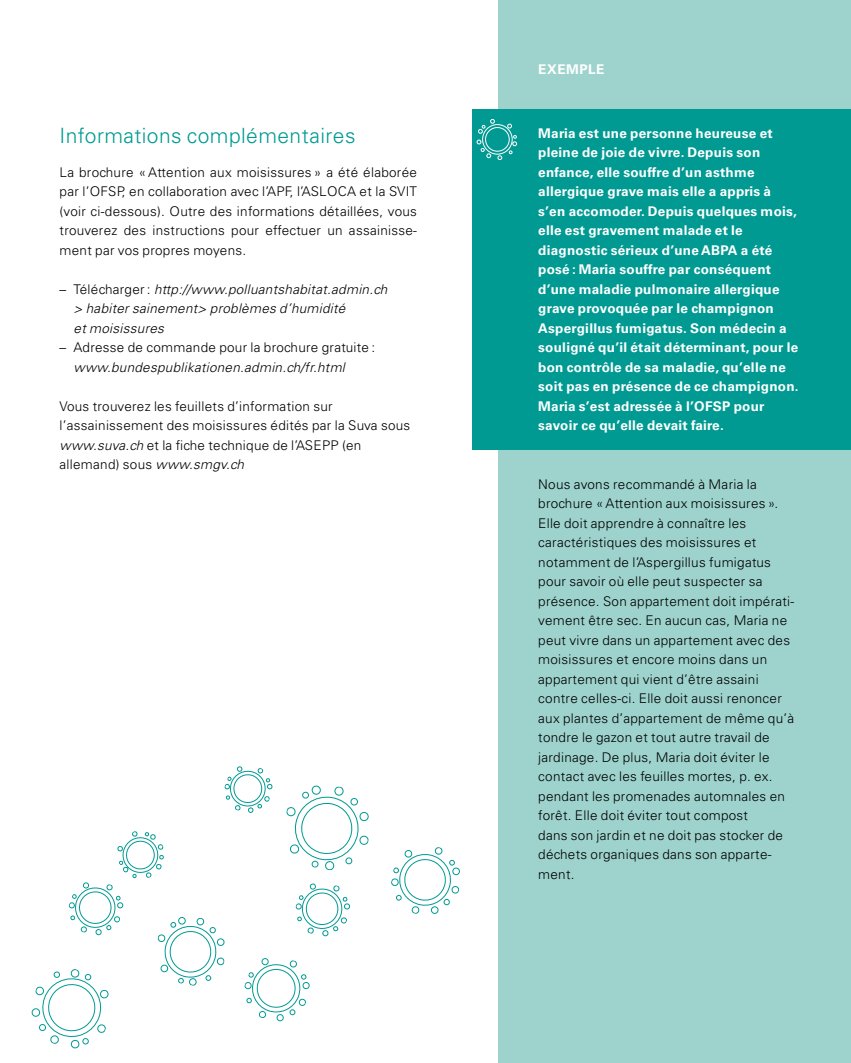
<style>
.page{position:relative;width:851px;height:1063px;background:#fff}
.page>*{position:absolute;margin:0;border:0;box-sizing:border-box;transform-origin:0 0}
._01_Kapiteltitel{font:300 21px "Univers LT Std";letter-spacing:.02em;color:#009a93}
._17_Beispiel_Antwort{font:300 13.35px/19.5px "Univers LT Std";letter-spacing:.02em;color:#000}
._16_Beispiele_Frage{font:700 13.35px/19.5px "Univers LT Std";letter-spacing:.02em;color:#fff}
._04_Text{font:300 13.35px/19.5px "Univers LT Std";letter-spacing:.02em;color:#000;text-align:justify}
._04a_Aufzaehlung{font:italic 300 13.35px/19.5px "Univers LT Std";letter-spacing:.02em;color:#000}
._04a_Aufzaehlung-2{font:300 13.35px/19.5px "Univers LT Std";letter-spacing:.02em;color:#000}
._15_Beispiele{font:700 13.35px "Univers LT Std";letter-spacing:.04em;color:#fff}
.s1{font-style:normal}
.s2{font-style:italic}
</style>
<div class="page">
<svg style="left:286px;top:785px;width:83px;height:86px"></svg>
<svg style="left:295px;top:883px;width:56px;height:54px"></svg>
<svg style="left:391px;top:847px;width:69px;height:67px"></svg>
<svg style="left:224px;top:766px;width:49px;height:47px"></svg>
<svg style="left:31px;top:831px;width:194px;height:218px"></svg>
<svg style="left:244px;top:958px;width:66px;height:64px"></svg>
<div style="left:498px;top:0;width:352px;height:1063px;background:#9ed3cd"></div>
<div style="left:472px;top:110px;width:378px;height:340px;background:#009a93"></div>
<svg style="left:476px;top:119px;width:41px;height:41px"></svg>
<p class="_01_Kapiteltitel" style="left:60px;top:123px;width:297px">Informations complémentaires</p>
<p class="_04_Text" style="left:60px;top:162px;width:359px">La brochure «Attention aux moisissures » a été élaborée par l’OFSP, en collaboration avec l’APF, l’ASLOCA et la SVIT (voir ci-dessous). Outre des informations détaillées, vous trouverez des instructions pour effectuer un assainisse&shy;ment par vos propres moyens.</p>
<p class="_04a_Aufzaehlung" style="left:74px;top:279px;width:315px;text-indent:-14px"><span class="s1">– Télécharger:</span> http://www.polluantshabitat.admin.ch &gt; habiter sainement&gt; problèmes d’humidité<br>et moisissures</p>
<p class="_04a_Aufzaehlung-2" style="left:74px;top:338px;width:303px;text-indent:-14px">– Adresse de commande pour la brochure gratuite : <span class="s2">www.bundespublikationen.admin.ch/fr.html</span></p>
<p class="_04_Text" style="left:60px;top:396px;width:352px;text-align:left">Vous trouverez les feuillets d’information sur l’assainissement des moisissures édités par la Suva sous <span class="s2">www.suva.ch</span> et la fiche technique de l’ASEPP (en allemand) sous <span class="s2">www.smgv.ch</span></p>
<p class="_15_Beispiele" style="left:538px;top:61px;width:68px">EXEMPLE</p>
<p class="_16_Beispiele_Frage" style="left:538px;top:123px;width:262px">Maria est une personne heureuse et pleine de joie de vivre. Depuis son enfance, elle souffre d’un asthme allergique grave mais elle a appris à s’en accomoder. Depuis quelques mois, elle est gravement malade et le diagnostic sérieux d’une ABPA a été posé : Maria souffre par conséquent d’une maladie pulmonaire allergique grave provoquée par le champignon Aspergillus fumigatus. Son médecin a souligné qu’il était déterminant, pour le bon contrôle de sa maladie, qu’elle ne soit pas en présence de ce champignon.<br>Maria s’est adressée à l’OFSP pour savoir ce qu’elle devait faire.</p>
<p class="_17_Beispiel_Antwort" style="left:538px;top:474px;width:257px">Nous avons recommandé à Maria la brochure «Attention aux moisissures ».<br>Elle doit apprendre à connaître les caractéristiques des moisissures et notamment de l’Aspergillus fumigatus pour savoir où elle peut suspecter sa présence. Son appartement doit impérati&shy;vement être sec. En aucun cas, Maria ne peut vivre dans un appartement avec des moisissures et encore moins dans un appartement qui vient d’être assaini contre celles-ci. Elle doit aussi renoncer aux plantes d’appartement de même qu’à tondre le gazon et tout autre travail de jardinage. De plus, Maria doit éviter le contact avec les feuilles mortes, p. ex. pendant les promenades automnales en forêt. Elle doit éviter tout compost<br>dans son jardin et ne doit pas stocker de déchets organiques dans son apparte&shy;ment.</p>
</div>
